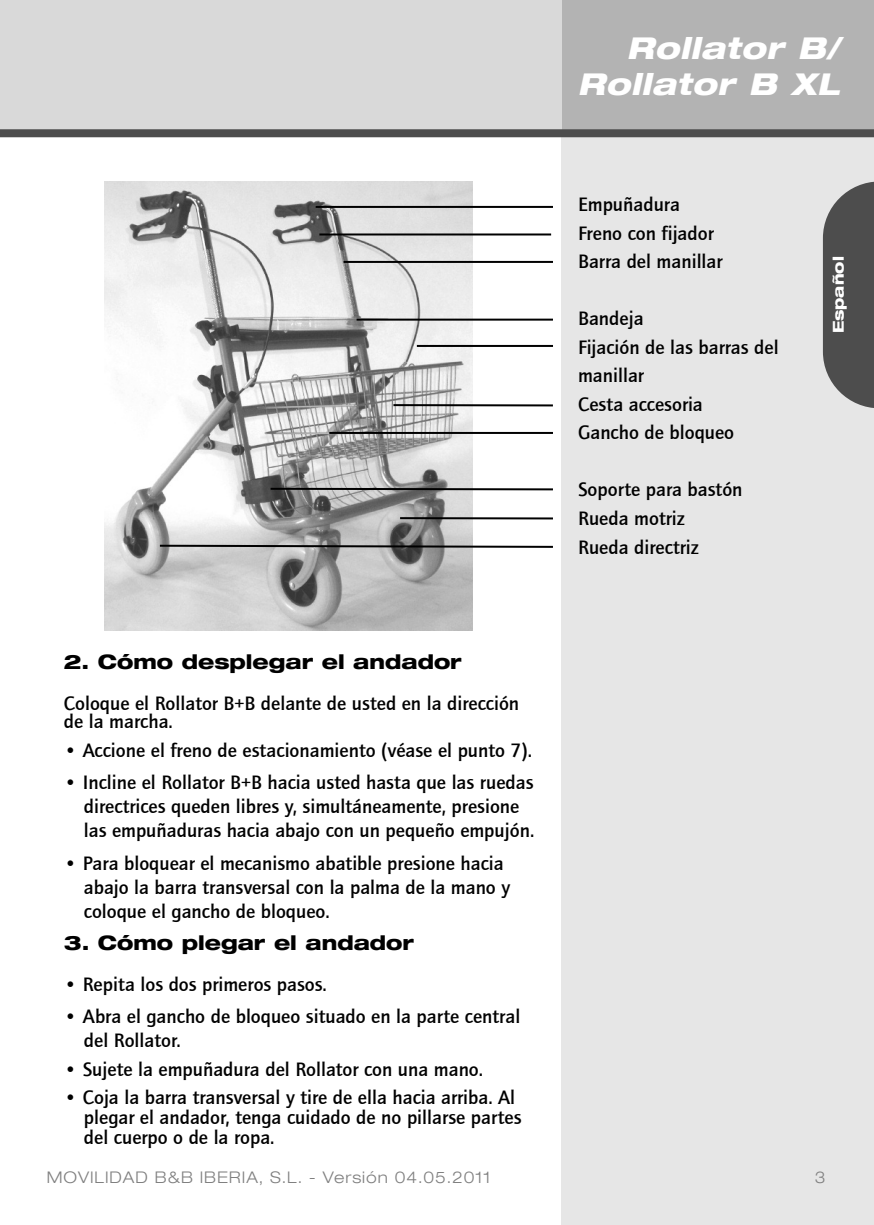
<style>
.page{position:relative;width:874px;height:1225px;background:#fff}
.page>*{position:absolute;margin:0;border:0;box-sizing:border-box;transform-origin:0 0}
.t1{font:800 30px/36px "Helve Neu Hea Ext Obl";letter-spacing:.02em;color:#fff;text-align:right}
.t2{font:500 20px/28.4px "Quay Sans";color:#000}
.t3{font:800 expanded 20px "Helvetica Neue";color:#000}
.t4{font:300 16px "Helve Neu Lig Ext";letter-spacing:.06em;color:#808080}
.t5{font:800 expanded 15px "Helvetica Neue";color:#fff}
</style>
<div class="page">
<div style="left:561px;top:133px;width:312px;height:1092px;background:#e6e6e6"></div>
<div style="left:561px;top:0;width:312px;height:133px;background:#b3b3b3"></div>
<div style="left:0;top:0;width:561px;height:133px;background:#d9d9d9"></div>
<svg style="left:822px;top:182px;width:51px;height:226px;background:#616161"></svg>
<div style="left:0;top:129px;width:873px;height:8px;background:#4d4d4d"></div>
<img style="left:104px;top:181px;width:368px;height:449px">
<svg style="left:158px;top:544px;width:395px;height:5px;background:#747474"></svg>
<hr style="left:400px;top:517px;width:152px;height:2px;background:#000">
<hr style="left:416px;top:345px;width:136px;height:2px;background:#000">
<hr style="left:329px;top:432px;width:223px;height:2px;background:#000">
<hr style="left:393px;top:404px;width:159px;height:2px;background:#000">
<hr style="left:343px;top:261px;width:209px;height:2px;background:#000">
<hr style="left:270px;top:488px;width:282px;height:2px;background:#000">
<hr style="left:356px;top:319px;width:196px;height:2px;background:#000">
<hr style="left:315px;top:206px;width:237px;height:2px;background:#000">
<hr style="left:319px;top:233px;width:232px;height:2px;background:#000">
<h1 class="t1" style="left:577px;top:33px;width:263px">Rollator B/<br>Rollator B XL</h1>
<p class="t3" style="left:64px;top:654px;width:399px">2. Cómo desplegar el andador</p>
<p class="t2" style="left:64px;top:696px;width:456px;line-height:18px">Coloque el Rollator B+B delante de usted en la dirección de la marcha.</p>
<p class="t2" style="left:64px;top:737px;width:469px">• Accione el freno de estacionamiento (véase el punto 7).</p>
<p class="t2" style="left:84px;top:772px;width:451px;line-height:24px;text-indent:-20px">• Incline el Rollator B+B hacia usted hasta que las ruedas directrices queden libres y, simultáneamente, presione las empuñaduras hacia abajo con un pequeño empujón.</p>
<p class="t2" style="left:84px;top:852px;width:427px;line-height:24px;text-indent:-20px">• Para bloquear el mecanismo abatible presione hacia abajo la barra transversal con la palma de la mano y coloque el gancho de bloqueo.</p>
<p class="t3" style="left:64px;top:935px;width:351px">3. Cómo plegar el andador</p>
<p class="t2" style="left:64px;top:971px;width:264px">• Repita los dos primeros pasos.</p>
<p class="t2" style="left:84px;top:1006px;width:437px;line-height:24px;text-indent:-20px">• Abra el gancho de bloqueo situado en la parte central del Rollator.</p>
<p class="t2" style="left:64px;top:1056px;width:420px">• Sujete la empuñadura del Rollator con una mano.</p>
<p class="t2" style="left:84px;top:1089px;width:439px;line-height:20px;text-indent:-20px">• Coja la barra transversal y tire de ella hacia arriba. Al plegar el andador, tenga cuidado de no pillarse partes del cuerpo o de la ropa.</p>
<p class="t2" style="left:577px;top:192px;width:146px">Empuñadura<br>Freno con fijador<br>Barra del manillar</p>
<p class="t2" style="left:577px;top:306px;width:202px">Bandeja<br>Fijación de las barras del manillar<br>Cesta accesoria<br>Gancho de bloqueo</p>
<p class="t2" style="left:577px;top:477px;width:166px">Soporte para bastón<br>Rueda motriz<br>Rueda directriz</p>
<p class="t5" style="left:832px;top:333px;width:78px;rotate:-90deg">Español</p>
<p class="t4" style="left:47px;top:1171px;width:445px">MOVILIDAD B&amp;B IBERIA, S.L. - Versión 04.05.2011</p>
<p class="t4" style="left:814px;top:1171px;width:12px">3</p>
</div>
